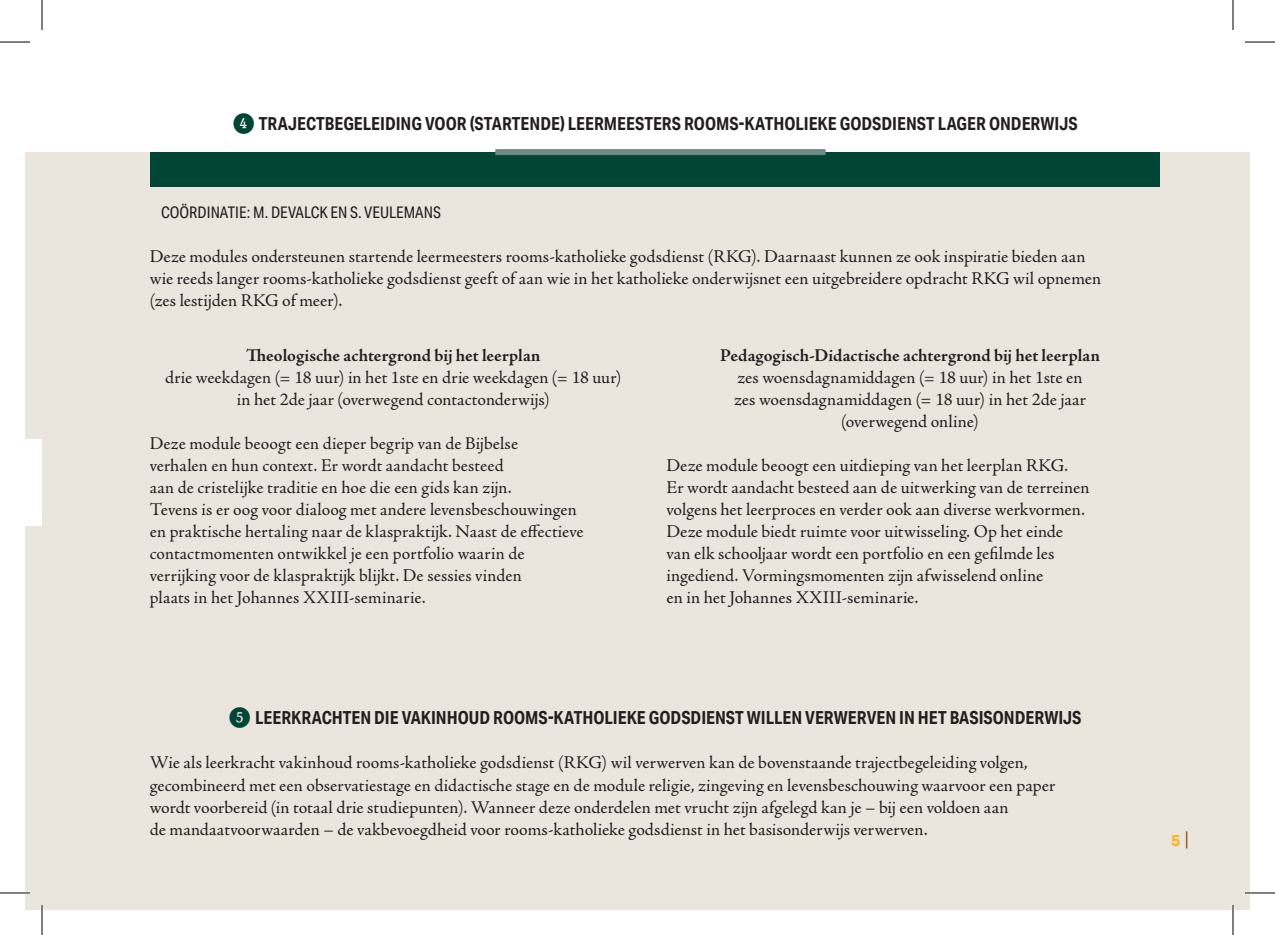
<style>
.page{position:relative;width:1275px;height:935px;background:#fff}
.page>*{position:absolute;margin:0;border:0;box-sizing:border-box;transform-origin:0 0}
.t1{font:18px/22px "Adobe Jenson Pro";letter-spacing:.005em;color:#231f20}
.t2{font:700 18px "Aktiv Grotesk Cd";color:#231f20}
.t3{font:700 18px "Adobe Jenson Pro";color:#231f20}
.t4{font:16px "Aktiv Grotesk Cd";color:#231f20}
.t5{font:700 16px "Aktiv Grotesk";color:#fbb316}
.s1{color:#004535}
.s2{font-weight:300;font-size:20px;color:#8f4201}
</style>
<div class="page">
<div style="left:25px;top:152px;width:17px;height:286px;background:#eae5dd"></div>
<div style="left:25px;top:526px;width:17px;height:383px;background:#eae5dd"></div>
<div style="left:42px;top:152px;width:1208px;height:757px;background:#eae5dd"></div>
<div style="left:150px;top:152px;width:1009px;height:34px;background:#004535"></div>
<div style="left:495px;top:149px;width:330px;height:6px;background:#6c8a81"></div>
<hr style="left:0;top:891px;width:30px;height:3px;background:#fff">
<hr style="left:1245px;top:891px;width:30px;height:3px;background:#fff">
<hr style="left:41px;top:904px;width:2px;height:30px;background:#fff">
<hr style="left:1231px;top:904px;width:3px;height:30px;background:#fff">
<hr style="left:0;top:42px;width:30px;height:1px;background:#000">
<hr style="left:1245px;top:42px;width:30px;height:1px;background:#000">
<hr style="left:0;top:892px;width:30px;height:1px;background:#000">
<hr style="left:1245px;top:892px;width:30px;height:1px;background:#000">
<hr style="left:42px;top:0;width:1px;height:30px;background:#000">
<hr style="left:42px;top:904px;width:1px;height:30px;background:#000">
<hr style="left:1232px;top:0;width:1px;height:30px;background:#000">
<hr style="left:1232px;top:904px;width:1px;height:30px;background:#000">
<p class="t2" style="left:231px;top:113px;width:848px"><span class="s1">❹</span> TRAJECTBEGELEIDING VOOR (STARTENDE) LEERMEESTERS ROOMS-KATHOLIEKE GODSDIENST LAGER ONDERWIJS</p>
<p class="t4" style="left:161px;top:203px;width:281px">COÖRDINATIE: M. DEVALCK EN S. VEULEMANS</p>
<p class="t1" style="left:150px;top:246px;width:953px">Deze modules ondersteunen startende leermeesters rooms-katholieke godsdienst (RKG). Daarnaast kunnen ze ook inspiratie bieden aan wie reeds langer rooms-katholieke godsdienst geeft of aan wie in het katholieke onderwijsnet een uitgebreidere opdracht RKG wil opnemen (zes lestijden RKG of meer).</p>
<p class="t3" style="left:246px;top:345px;width:296px">Theologische achtergrond bij het leerplan</p>
<p class="t1" style="left:165px;top:366px;width:458px;text-align:center">drie weekdagen (= 18 uur) in het 1ste en drie weekdagen (= 18 uur) in het 2de jaar (overwegend contactonderwijs)</p>
<p class="t1" style="left:150px;top:432px;width:435px">Deze module beoogt een dieper begrip van de Bijbelse<br>verhalen en hun context. Er wordt aandacht besteed<br>aan de cristelijke traditie en hoe die een gids kan zijn.<br>Tevens is er oog voor dialoog met andere levensbeschouwingen en praktische hertaling naar de klaspraktijk. Naast de effectieve contactmomenten ontwikkel je een portfolio waarin de verrijking voor de klaspraktijk blijkt. De sessies vinden<br>plaats in het Johannes XXIII-seminarie.</p>
<p class="t3" style="left:720px;top:345px;width:381px">Pedagogisch-Didactische achtergrond bij het leerplan</p>
<p class="t1" style="left:734px;top:366px;width:353px;text-align:center">zes woensdagnamiddagen (= 18 uur) in het 1ste en zes woensdagnamiddagen (= 18 uur) in het 2de jaar (overwegend online)</p>
<p class="t1" style="left:666px;top:454px;width:424px">Deze module beoogt een uitdieping van het leerplan RKG.<br>Er wordt aandacht besteed aan de uitwerking van de terreinen volgens het leerproces en verder ook aan diverse werkvormen.<br>Deze module biedt ruimte voor uitwisseling. Op het einde van elk schooljaar wordt een portfolio en een gefilmde les ingediend. Vormingsmomenten zijn afwisselend online<br>en in het Johannes XXIII-seminarie.</p>
<p class="t2" style="left:227px;top:707px;width:855px"><span class="s1">❺</span> LEERKRACHTEN DIE VAKINHOUD ROOMS-KATHOLIEKE GODSDIENST WILLEN VERWERVEN IN HET BASISONDERWIJS</p>
<p class="t1" style="left:150px;top:752px;width:907px">Wie als leerkracht vakinhoud rooms-katholieke godsdienst (RKG) wil verwerven kan de bovenstaande trajectbegeleiding volgen, gecombineerd met een observatiestage en didactische stage en de module religie, zingeving en levensbeschouwing waarvoor een paper wordt voorbereid (in totaal drie studiepunten). Wanneer deze onderdelen met vrucht zijn afgelegd kan je – bij een voldoen aan<br>de mandaatvoorwaarden – de vakbevoegdheid voor rooms-katholieke godsdienst in het basisonderwijs verwerven.</p>
<p class="t5" style="left:1171px;top:830px;width:19px">5 <span class="s2">|</span></p>
</div>
